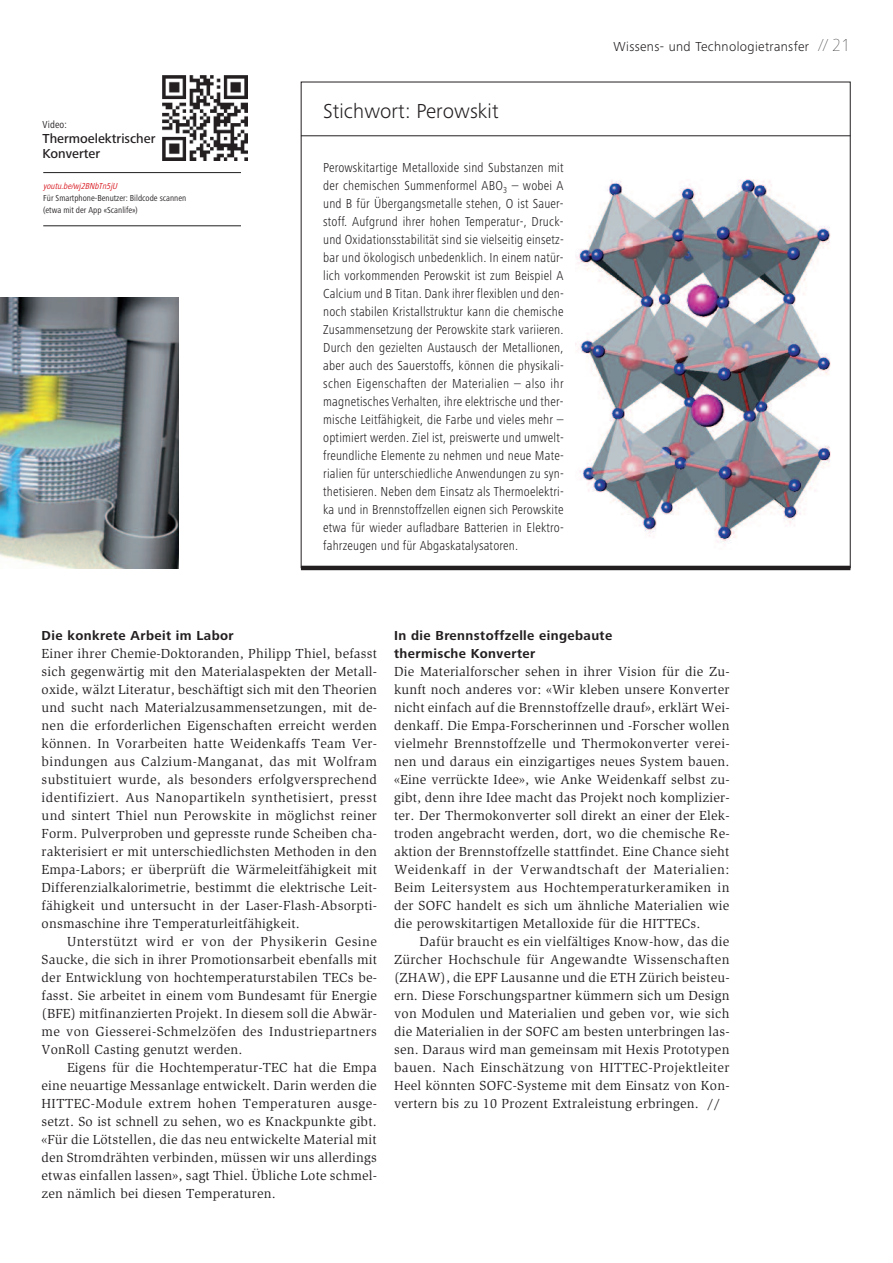
<style>
.page{position:relative;width:893px;height:1263px;background:#fff}
.page>*{position:absolute;margin:0;border:0;box-sizing:border-box;transform-origin:0 0}
.t1{font:300 21px "Frutiger Next Pro";letter-spacing:.005em;color:#231f20}
.t2{font:13.5px/18px "Slimbach Std";letter-spacing:.015em;color:#231f20;text-align:justify}
.t3{font:300 condensed 13.5px/18px "Frutiger Next Pro";letter-spacing:.015em;color:#231f20;text-align:justify}
.t4{font:700 13.5px/18px "Frutiger Next Pro";letter-spacing:.03em;color:#231f20}
.t5{font:300 13.5px "Frutiger Next Pro";letter-spacing:.025em;color:#231f20}
.t6{font:500 13.5px/15px "Frutiger Next Pro";color:#231f20}
.t7{font:condensed 10.5px "Frutiger Next Pro";letter-spacing:.015em;color:#231f20}
.t8{font:condensed 9px/12px "Frutiger Next Pro";color:#231f20}
.t9{font:italic condensed 9px "Frutiger Next Pro";color:#d8171f}
.s1{font-weight:900;font-size:18px}
</style>
<div class="page">
<img style="left:575px;top:179px;width:256px;height:364px">
<img style="left:0;top:298px;width:178px;height:270px">
<hr style="left:301px;top:566px;width:549px;height:4px;background:#231f20">
<hr style="left:301px;top:136px;width:549px;height:1px;background:#231f20">
<img style="left:162px;top:75px;width:85px;height:85px">
<hr style="left:43px;top:172px;width:198px;height:1px;background:#231f20">
<hr style="left:43px;top:226px;width:198px;height:1px;background:#231f20">
<p class="t7" style="left:43px;top:121px;width:26px">Video:</p>
<p class="t6" style="left:43px;top:132px;width:114px">Thermoelektrischer<br>Konverter</p>
<p class="t9" style="left:43px;top:183px;width:77px">youtu.be/wj2BNbTn5jU</p>
<p class="t8" style="left:43px;top:193px;width:145px">Für Smartphone-Benutzer: Bildcode scannen (etwa mit der App «Scanlife»)</p>
<h1 class="t1" style="left:323px;top:104px;width:177px">Stichwort: Perowskit</h1>
<p class="t3" style="left:323px;top:160px;width:242px">Perowskitartige Metalloxide sind Substanzen mit der chemischen Summenformel ABO<sub>3</sub> – wobei A und B für Übergangsmetalle stehen, O ist Sauer&shy;stoff. Aufgrund ihrer hohen Temperatur-, Druck&shy;und Oxidationsstabilität sind sie vielseitig einsetz&shy;bar und ökologisch unbedenklich. In einem natür&shy;lich vorkommenden Perowskit ist zum Beispiel A Calcium und B Titan. Dank ihrer flexiblen und den&shy;noch stabilen Kristallstruktur kann die chemische Zusammensetzung der Perowskite stark variieren.<br>Durch den gezielten Austausch der Metallionen, aber auch des Sauerstoffs, können die physikali&shy;schen Eigenschaften der Materialien – also ihr magnetisches Verhalten, ihre elektrische und ther&shy;mische Leitfähigkeit, die Farbe und vieles mehr – optimiert werden. Ziel ist, preiswerte und umwelt&shy;freundliche Elemente zu nehmen und neue Mate&shy;rialien für unterschiedliche Anwendungen zu syn&shy;thetisieren. Neben dem Einsatz als Thermoelektri&shy;ka und in Brennstoffzellen eignen sich Perowskite etwa für wieder aufladbare Batterien in Elektro&shy;fahrzeugen und für Abgaskatalysatoren.</p>
<p class="t5" style="left:614px;top:42px;width:238px">Wissens- und Technologietransfer <span class="s1">// 21</span></p>
<p class="t4" style="left:42px;top:628px;width:194px">Die konkrete Arbeit im Labor</p>
<p class="t2" style="left:42px;top:645px;width:337px">Einer ihrer Chemie-Doktoranden, Philipp Thiel, befasst sich gegenwärtig mit den Materialaspekten der Metall&shy;oxide, wälzt Literatur, beschäftigt sich mit den Theorien und sucht nach Materialzusammensetzungen, mit de&shy;nen die erforderlichen Eigenschaften erreicht werden können. In Vorarbeiten hatte Weidenkaffs Team Ver&shy;bindungen aus Calzium-Manganat, das mit Wolfram substituiert wurde, als besonders erfolgversprechend identifiziert. Aus Nanopartikeln synthetisiert, presst und sintert Thiel nun Perowskite in möglichst reiner Form. Pulverproben und gepresste runde Scheiben cha&shy;rakterisiert er mit unterschiedlichsten Methoden in den Empa-Labors; er überprüft die Wärmeleitfähigkeit mit Differenzialkalorimetrie, bestimmt die elektrische Leit&shy;fähigkeit und untersucht in der Laser-Flash-Absorpti&shy;onsmaschine ihre Temperaturleitfähigkeit.</p>
<p class="t2" style="left:42px;top:933px;width:337px;text-indent:26px">Unterstützt wird er von der Physikerin Gesine Saucke, die sich in ihrer Promotionsarbeit ebenfalls mit der Entwicklung von hochtemperaturstabilen TECs be&shy;fasst. Sie arbeitet in einem vom Bundesamt für Energie (BFE) mitfinanzierten Projekt. In diesem soll die Abwär&shy;me von Giesserei-Schmelzöfen des Industriepartners VonRoll Casting genutzt werden.</p>
<p class="t2" style="left:41px;top:1059px;width:337px;text-indent:26px">Eigens für die Hochtemperatur-TEC hat die Empa eine neuartige Messanlage entwickelt. Darin werden die HITTEC-Module extrem hohen Temperaturen ausge&shy;setzt. So ist schnell zu sehen, wo es Knackpunkte gibt. «Für die Lötstellen, die das neu entwickelte Material mit den Stromdrähten verbinden, müssen wir uns allerdings etwas einfallen lassen», sagt Thiel. Übliche Lote schmel&shy;zen nämlich bei diesen Temperaturen.</p>
<p class="t4" style="left:394px;top:628px;width:220px">In die Brennstoffzelle eingebaute thermische Konverter</p>
<p class="t2" style="left:394px;top:663px;width:337px">Die Materialforscher sehen in ihrer Vision für die Zu&shy;kunft noch anderes vor: «Wir kleben unsere Konverter nicht einfach auf die Brennstoffzelle drauf», erklärt Wei&shy;denkaff. Die Empa-Forscherinnen und -Forscher wollen vielmehr Brennstoffzelle und Thermokonverter verei&shy;nen und daraus ein einzigartiges neues System bauen. «Eine verrückte Idee», wie Anke Weidenkaff selbst zu&shy;gibt, denn ihre Idee macht das Projekt noch komplizier&shy;ter. Der Thermokonverter soll direkt an einer der Elek&shy;troden angebracht werden, dort, wo die chemische Re&shy;aktion der Brennstoffzelle stattfindet. Eine Chance sieht Weidenkaff in der Verwandtschaft der Materialien:<br>Beim Leitersystem aus Hochtemperaturkeramiken in der SOFC handelt es sich um ähnliche Materialien wie die perowskitartigen Metalloxide für die HITTECs.</p>
<p class="t2" style="left:394px;top:933px;width:337px;text-indent:26px">Dafür braucht es ein vielfältiges Know-how, das die Zürcher Hochschule für Angewandte Wissenschaften (ZHAW), die EPF Lausanne und die ETH Zürich beisteu&shy;ern. Diese Forschungspartner kümmern sich um Design von Modulen und Materialien und geben vor, wie sich die Materialien in der SOFC am besten unterbringen las&shy;sen. Daraus wird man gemeinsam mit Hexis Prototypen bauen. Nach Einschätzung von HITTEC-Projektleiter Heel könnten SOFC-Systeme mit dem Einsatz von Kon&shy;vertern bis zu 10 Prozent Extraleistung erbringen. //</p>
</div>
